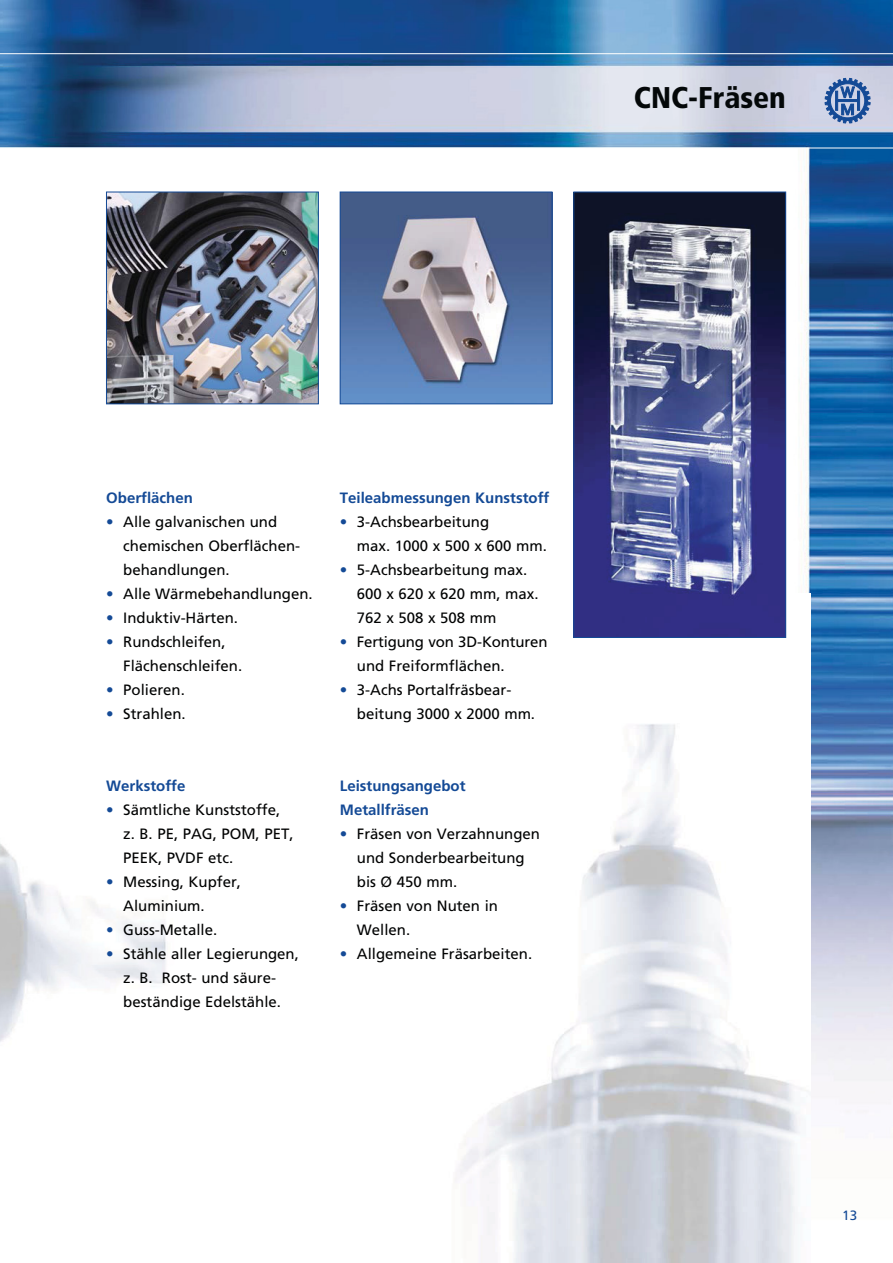
<style>
.page{position:relative;width:893px;height:1263px;background:#fff}
.page>*{position:absolute;margin:0;border:0;box-sizing:border-box;transform-origin:0 0}
.t1{font:900 condensed 30px "Frutiger";color:#040809}
.t2{font:15px/24px "Frutiger";color:#010202}
.t3{font:700 15px/24px "Frutiger";color:#144a96}
.t4{font:13.5px "Frutiger";color:#144a96}
.s1{color:#144a96}
</style>
<div class="page">
<img style="left:0;top:1px;width:892px;height:1131px">
<img style="left:0;top:551px;width:290px;height:581px">
<img style="left:411px;top:593px;width:399px;height:669px">
<img style="left:108px;top:194px;width:209px;height:208px">
<div style="left:106px;top:192px;width:213px;height:212px;border:1px solid #144a96"></div>
<img style="left:575px;top:194px;width:209px;height:442px">
<div style="left:573px;top:192px;width:213px;height:446px;border:1px solid #144a96"></div>
<img style="left:342px;top:194px;width:208px;height:208px">
<div style="left:340px;top:192px;width:212px;height:212px;border:1px solid #144a96"></div>
<hr style="left:0;top:148px;width:892px;height:1px;background:#fff">
<hr style="left:0;top:53px;width:892px;height:1px;background:#fff">
<svg style="left:825px;top:78px;width:45px;height:45px;background:#6d8bbb"></svg>
<div style="left:830px;top:84px;width:35px;height:34px;border:1px solid #144a96;border-radius:50%"></div>
<h1 class="t1" style="left:634px;top:86px;width:154px">CNC-Fräsen</h1>
<p class="t3" style="left:106px;top:487px;width:88px">Oberflächen</p>
<p class="t2" style="left:123px;top:511px;width:178px;text-indent:-17px"><span class="s1">•</span> Alle galvanischen und chemischen Oberflächen&shy;behandlungen.</p>
<p class="t2" style="left:106px;top:583px;width:208px"><span class="s1">•</span> Alle Wärmebehandlungen.</p>
<p class="t2" style="left:106px;top:607px;width:133px"><span class="s1">•</span> Induktiv-Härten.</p>
<p class="t2" style="left:123px;top:631px;width:121px;text-indent:-17px"><span class="s1">•</span> Rundschleifen,<br>Flächen schleifen.</p>
<p class="t2" style="left:106px;top:679px;width:80px"><span class="s1">•</span> Polieren.</p>
<p class="t2" style="left:106px;top:703px;width:81px"><span class="s1">•</span> Strahlen.</p>
<p class="t3" style="left:106px;top:775px;width:81px">Werkstoffe</p>
<p class="t2" style="left:123px;top:799px;width:172px;text-indent:-17px"><span class="s1">•</span> Sämtliche Kunststoffe, z. B. PE, PAG, POM, PET,<br>PEEK, PVDF etc.</p>
<p class="t2" style="left:123px;top:871px;width:119px;text-indent:-17px"><span class="s1">•</span> Messing, Kupfer,<br>Aluminium.</p>
<p class="t2" style="left:106px;top:919px;width:113px"><span class="s1">•</span> Guss-Metalle.</p>
<p class="t2" style="left:106px;top:943px;width:194px;text-align:center"><span class="s1">•</span> Stähle aller Legierungen, z. B. Rost- und säure&shy;beständige Edelstähle.</p>
<p class="t3" style="left:340px;top:487px;width:211px">Teileabmessungen Kunststoff</p>
<p class="t2" style="left:357px;top:511px;width:191px;text-indent:-17px"><span class="s1">•</span> 3-Achsbearbeitung<br>max. 1000 x 500 x 600 mm.</p>
<p class="t2" style="left:357px;top:559px;width:183px;text-indent:-17px"><span class="s1">•</span> 5-Achsbearbeitung max.<br>600 x 620 x 620 mm, max.<br>762 x 508 x 508 mm</p>
<p class="t2" style="left:357px;top:631px;width:192px;text-indent:-17px"><span class="s1">•</span> Fertigung von 3D-Konturen und Freiformflächen.</p>
<p class="t2" style="left:357px;top:679px;width:180px;text-indent:-17px"><span class="s1">•</span> 3-Achs Portalfräsbear&shy;beitung 3000 x 2000 mm.</p>
<p class="t3" style="left:340px;top:775px;width:127px">Leistungsangebot<br>Metallfräsen</p>
<p class="t2" style="left:357px;top:823px;width:185px;text-indent:-17px"><span class="s1">•</span> Fräsen von Verzahnungen und Sonderbearbeitung bis Ø 450 mm.</p>
<p class="t2" style="left:357px;top:895px;width:143px;text-indent:-17px"><span class="s1">•</span> Fräsen von Nuten in<br>Wellen.</p>
<p class="t2" style="left:340px;top:943px;width:194px"><span class="s1">•</span> Allgemeine Fräsarbeiten.</p>
<p class="t4" style="left:842px;top:1210px;width:16px">13</p>
</div>
